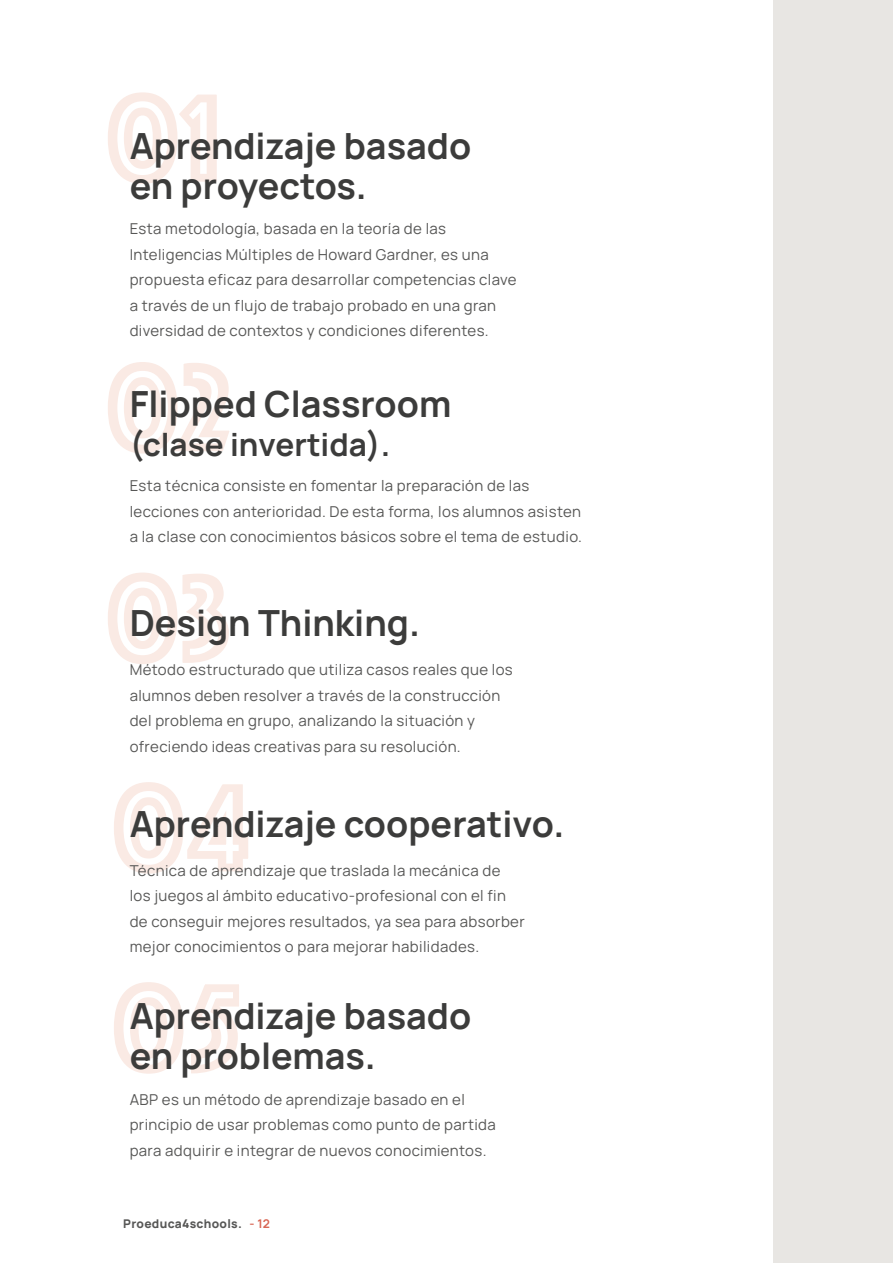
<style>
.page{position:relative;width:893px;height:1263px;background:#fff}
.page>*{position:absolute;margin:0;border:0;box-sizing:border-box;transform-origin:0 0}
.t1{font:700 36px/40.5px "Manrope";color:#3c3c3b}
.t2{font:700 31.5px "Manrope";color:#3c3c3b}
.t3{font:15px/25.5px "Manrope";letter-spacing:.025em;color:#575756}
.t4{font:800 12px "Manrope";letter-spacing:.025em;color:#575756}
.s1{font-weight:700;color:#d86654}
</style>
<div class="page">
<div style="left:774px;top:0;width:119px;height:1263px;background:#e8e6e3"></div>
<svg style="left:108px;top:92px;width:109px;height:92px"></svg>
<svg style="left:108px;top:362px;width:121px;height:92px"></svg>
<svg style="left:108px;top:572px;width:121px;height:92px"></svg>
<svg style="left:114px;top:782px;width:134px;height:92px"></svg>
<svg style="left:114px;top:982px;width:125px;height:92px"></svg>
<h1 class="t1" style="left:130px;top:124px;width:343px">Aprendizaje basado en proyectos.</h1>
<p class="t3" style="left:130px;top:215px;width:388px">Esta metodología, basada en la teoría de las Inteligencias Múltiples de Howard Gardner, es una propuesta eficaz para desarrollar competencias clave a través de un flujo de trabajo probado en una gran diversidad de contextos y condiciones diferentes.</p>
<h1 class="t1" style="left:130px;top:382px;width:323px">Flipped Classroom</h1>
<h2 class="t2" style="left:130px;top:422px;width:262px">(clase invertida).</h2>
<p class="t3" style="left:130px;top:472px;width:454px">Esta técnica consiste en fomentar la preparación de las lecciones con anterioridad. De esta forma, los alumnos asisten a la clase con conocimientos básicos sobre el tema de estudio.</p>
<h1 class="t1" style="left:130px;top:602px;width:292px">Design Thinking.</h1>
<p class="t3" style="left:130px;top:656px;width:385px">Método estructurado que utiliza casos reales que los alumnos deben resolver a través de la construcción del problema en grupo, analizando la situación y ofreciendo ideas creativas para su resolución.</p>
<h1 class="t1" style="left:130px;top:802px;width:436px">Aprendizaje cooperativo.</h1>
<p class="t3" style="left:130px;top:857px;width:397px">Técnica de aprendizaje que traslada la mecánica de los juegos al ámbito educativo-profesional con el fin de conseguir mejores resultados, ya sea para absorber mejor conocimientos o para mejorar habilidades.</p>
<h1 class="t1" style="left:130px;top:994px;width:343px">Aprendizaje basado en problemas.</h1>
<p class="t3" style="left:130px;top:1086px;width:368px">ABP es un método de aprendizaje basado en el principio de usar problemas como punto de partida para adquirir e integrar de nuevos conocimientos.</p>
<p class="t4" style="left:123px;top:1215px;width:148px">Proeduca4schools. <span class="s1">- 12</span></p>
</div>
